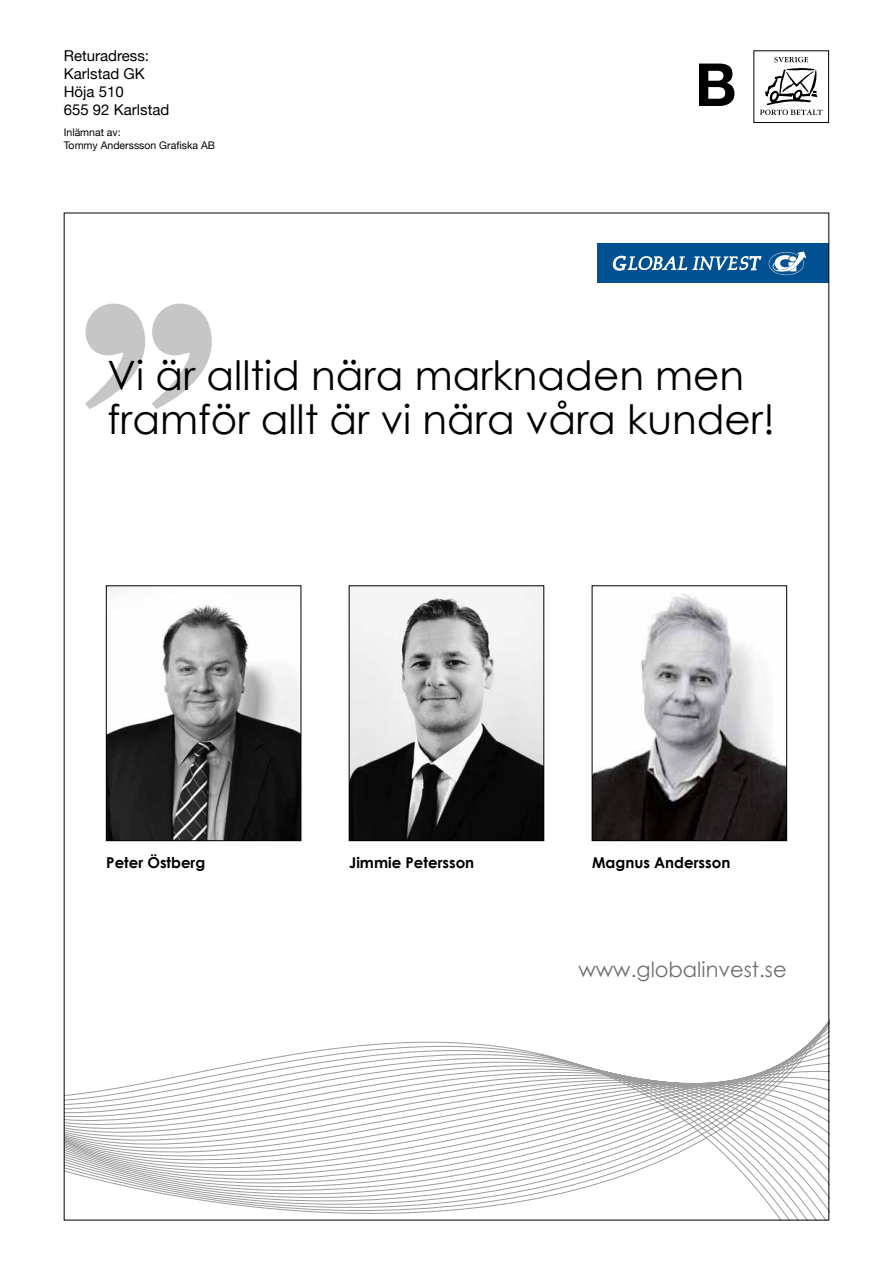
<style>
.page{position:relative;width:893px;height:1263px;background:#fff}
.page>*{position:absolute;margin:0;border:0;box-sizing:border-box;transform-origin:0 0}
.t1{font:700 59.4px "Helvetica Neue";color:#000}
.t2{font:40.5px/44.5px "Century Gothic";color:#000}
.t3{font:21px "Century Gothic";color:#706f6f}
.t4{font:15px/18px "Helvetica Neue";color:#000}
.t5{font:700 15px "Century Gothic";color:#000}
.t6{font:10.5px/12.6px "Helvetica Neue";color:#000}
</style>
<div class="page">
<div style="left:597px;top:243px;width:232px;height:40px;background:#005092"></div>
<svg style="left:613px;top:255px;width:148px;height:16px"></svg>
<svg style="left:768px;top:251px;width:38px;height:24px"></svg>
<div style="left:754px;top:51px;width:75px;height:72px;border:1px solid #000"></div>
<svg style="left:774px;top:57px;width:34px;height:5px"></svg>
<svg style="left:760px;top:68px;width:62px;height:47px"></svg>
<svg style="left:66px;top:1016px;width:764px;height:204px"></svg>
<svg style="left:85px;top:304px;width:60px;height:105px"></svg>
<svg style="left:152px;top:304px;width:60px;height:105px"></svg>
<img style="left:108px;top:588px;width:191px;height:251px">
<div style="left:106px;top:586px;width:195px;height:255px;border:1px solid #000"></div>
<img style="left:351px;top:588px;width:191px;height:251px">
<div style="left:349px;top:586px;width:195px;height:255px;border:1px solid #000"></div>
<img style="left:594px;top:593px;width:191px;height:246px">
<div style="left:592px;top:586px;width:195px;height:255px;border:1px solid #000"></div>
<p class="t4" style="left:64px;top:48px;width:107px">Returadress:<br>Karlstad GK<br>Höja 510<br>655 92 Karlstad</p>
<p class="t6" style="left:64px;top:127px;width:153px">Inlämnat av:<br>Tommy Anderssson Grafiska AB</p>
<h1 class="t1" style="left:695px;top:38px;width:43px">B</h1>
<p class="t2" style="left:108px;top:352px;width:669px">Vi är alltid nära marknaden men framför allt är vi nära våra kunder!</p>
<p class="t5" style="left:106px;top:853px;width:100px">Peter Östberg</p>
<p class="t5" style="left:349px;top:853px;width:127px">Jimmie Petersson</p>
<p class="t5" style="left:592px;top:853px;width:140px">Magnus Andersson</p>
<p class="t3" style="left:578px;top:956px;width:210px">www.globalinvest.se</p>
</div>
